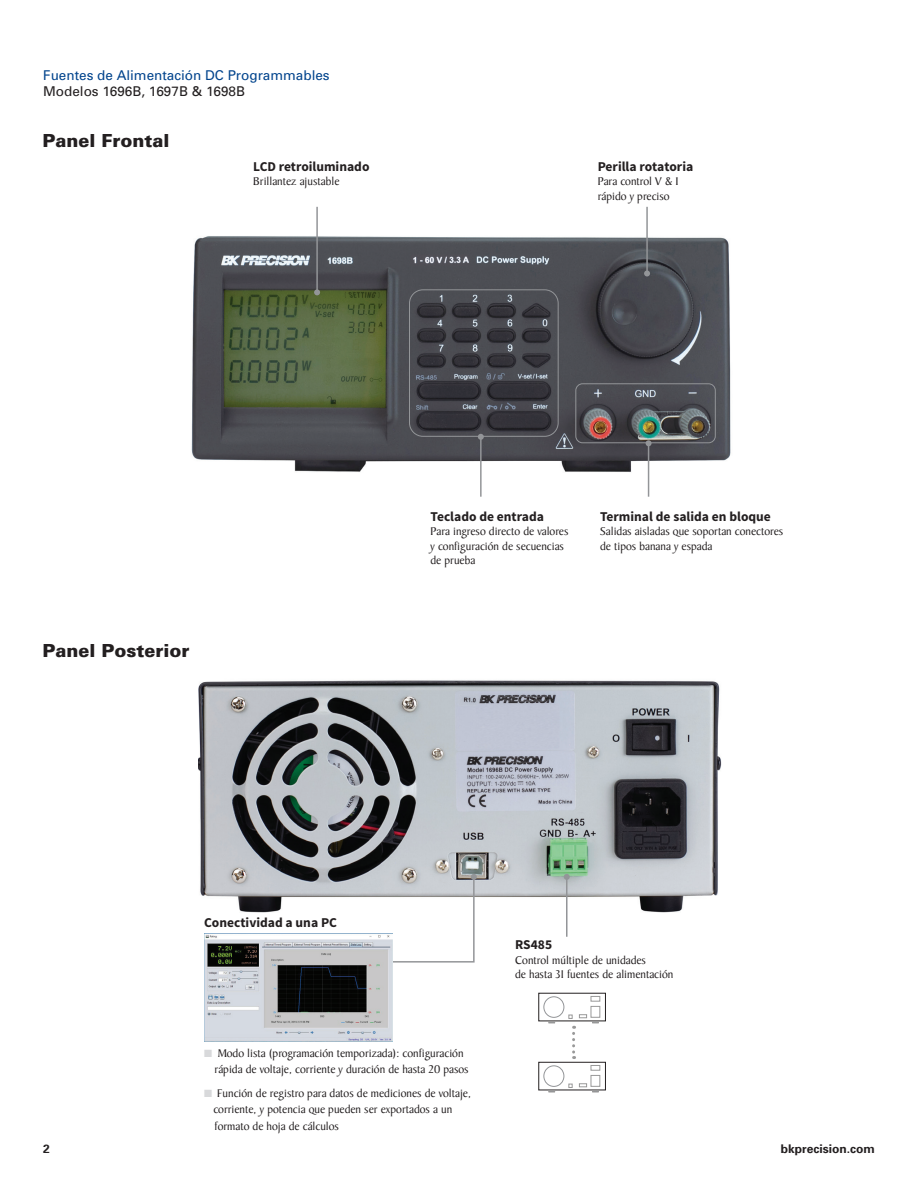
<style>
.page{position:relative;width:918px;height:1188px;background:#fff}
.page>*{position:absolute;margin:0;border:0;box-sizing:border-box;transform-origin:0 0}
.t1{font:900 18px "Univers";color:#231f20}
.t2{font:700 13.5px "Source Sans Pro";color:#231f20}
.t3{font:13.5px "Univers";color:#02448d}
.t4{font:13.5px "Univers";color:#231f20}
.t5{font:12px/14.4px "Baker Signet";color:#231f20}
.t6{font:700 12px "Univers 65";color:#231f20}
.s1{color:#d8d9db}
</style>
<div class="page">
<img style="left:191px;top:236px;width:540px;height:241px">
<img style="left:198px;top:680px;width:524px;height:232px">
<div style="left:409px;top:289px;width:150px;height:148px;border:1px solid #939598;border-radius:14px"></div>
<hr style="left:480px;top:437px;width:2px;height:60px;background:#939598">
<svg style="left:478px;top:434px;width:6px;height:6px"></svg>
<div style="left:575px;top:383px;width:141px;height:60px;border:1px solid #939598;border-radius:7px"></div>
<hr style="left:648px;top:443px;width:1px;height:54px;background:#939598">
<svg style="left:646px;top:440px;width:6px;height:6px"></svg>
<hr style="left:316px;top:207px;width:2px;height:85px;background:#939598">
<svg style="left:314px;top:289px;width:6px;height:6px"></svg>
<hr style="left:646px;top:207px;width:2px;height:66px;background:#939598">
<svg style="left:644px;top:270px;width:6px;height:6px"></svg>
<div style="left:538px;top:993px;width:68px;height:28px;border:1px solid #231f20"></div>
<div style="left:591px;top:996px;width:9px;height:5px;border:1px solid #999"></div>
<div style="left:591px;top:1006px;width:9px;height:11px;border:1px solid #999"></div>
<div style="left:543px;top:996px;width:21px;height:22px;border:1px solid #939598;border-radius:50%"></div>
<svg style="left:548px;top:1021px;width:7px;height:2px"></svg>
<div style="left:538px;top:1062px;width:68px;height:28px;border:1px solid #231f20"></div>
<div style="left:591px;top:1065px;width:9px;height:5px;border:1px solid #999"></div>
<div style="left:591px;top:1075px;width:9px;height:12px;border:1px solid #999"></div>
<div style="left:543px;top:1065px;width:21px;height:22px;border:1px solid #939598;border-radius:50%"></div>
<svg style="left:548px;top:1090px;width:7px;height:2px"></svg>
<svg style="left:579px;top:1084px;width:20px;height:8px"></svg>
<svg style="left:569px;top:1015px;width:30px;height:44px"></svg>
<hr style="left:566px;top:877px;width:2px;height:60px;background:#939598">
<svg style="left:564px;top:874px;width:6px;height:6px"></svg>
<svg style="left:382px;top:874px;width:95px;height:89px"></svg>
<img style="left:204px;top:934px;width:188px;height:108px">
<p class="t3" style="left:43px;top:67px;width:288px">Fuentes de Alimentación DC Programmables</p>
<p class="t4" style="left:43px;top:83px;width:203px">Modelos 1696B, 1697B &amp; 1698B</p>
<h1 class="t1" style="left:43px;top:129px;width:128px">Panel Frontal</h1>
<p class="t2" style="left:253px;top:158px;width:118px">LCD retroiluminado</p>
<p class="t5" style="left:253px;top:175px;width:88px">Brillantez ajustable</p>
<p class="t2" style="left:598px;top:158px;width:97px">Perilla rotatoria</p>
<p class="t5" style="left:598px;top:175px;width:82px">Para control V &amp; I rápido y preciso</p>
<h1 class="t1" style="left:43px;top:640px;width:148px">Panel Posterior</h1>
<p class="t2" style="left:431px;top:508px;width:115px">Teclado de entrada</p>
<p class="t5" style="left:431px;top:525px;width:139px">Para ingreso directo de valores y configuración de secuencias de prueba</p>
<p class="t2" style="left:600px;top:508px;width:172px">Terminal de salida en bloque</p>
<p class="t5" style="left:600px;top:525px;width:185px">Salidas aisladas que soportan conectores de tipos banana y espada</p>
<p class="t2" style="left:204px;top:914px;width:134px">Conectividad a una PC</p>
<p class="t5" style="left:215px;top:1045px;width:256px;line-height:16.5px;text-indent:-10px"><span class="s1">■</span> Modo lista (programación temporizada): configuración rápida de voltaje, corriente y duración de hasta 20 pasos</p>
<p class="t5" style="left:213px;top:1085px;width:259px;line-height:16.5px;text-indent:-9px"><span class="s1">■</span> Función de registro para datos de mediciones de voltaje, corriente, y potencia que pueden ser exportados a un formato de hoja de cálculos</p>
<p class="t2" style="left:515px;top:936px;width:38px">RS485</p>
<p class="t5" style="left:515px;top:953px;width:160px">Control múltiple de unidades<br>de hasta 31 fuentes de alimentación</p>
<p class="t6" style="left:43px;top:1141px;width:8px">2</p>
<p class="t6" style="left:781px;top:1141px;width:96px">bkprecision.com</p>
</div>
